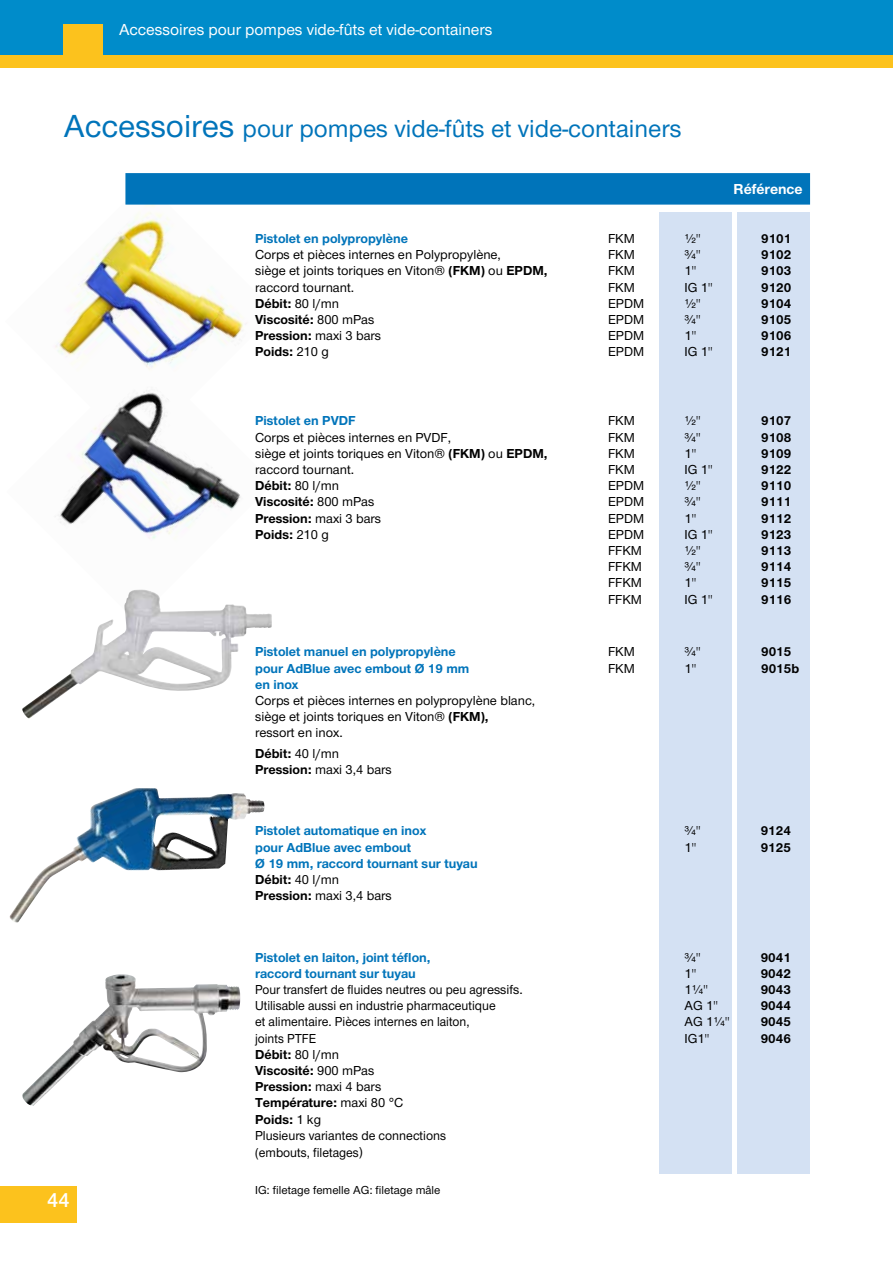
<style>
.page{position:relative;width:893px;height:1263px;background:#fff}
.page>*{position:absolute;margin:0;border:0;box-sizing:border-box;transform-origin:0 0}
.t1{font:500 25.5px "Nimbus Sans Novus T";color:#0074ba}
.t2{font:600 21px "Nimbus Sans Novus T";color:#fff}
.t3{font:500 16.5px "Nimbus Sans Novus T";color:#fff}
.t4{font:700 15px "Nimbus Sans Novus T";color:#fff}
.t5{font:500 13.5px/16.4px "Nimbus Sans Novus T";color:#000}
.t6{font:700 13.5px/16.2px "Nimbus Sans Novus T";color:#0074ba}
.t7{font:700 13.5px "Nimbus Sans Novus T";color:#000}
.t8{font:500 13.5px "Nimbus Sans Novus T";color:#000;scale:.95 1}
.t9{font:500 13.5px "Nimbus Sans Novus T";color:#000;scale:.93 1}
.t10{font:500 13.5px "Nimbus Sans Novus T";color:#000;scale:.94 1}
.t11{font:500 12px "Nimbus Sans Novus T";color:#000}
.s1{font-size:33px}
.s2{font-weight:700}
.s3{font-weight:500}
.s4{color:#000}
.s5{font-weight:500;color:#000}
</style>
<div class="page">
<img style="left:55px;top:205px;width:192px;height:165px">
<img style="left:55px;top:390px;width:186px;height:200px">
<div style="left:0;top:0;width:893px;height:55px;background:#008cca"></div>
<div style="left:64px;top:24px;width:39px;height:34px;background:#fcc21d"></div>
<div style="left:0;top:55px;width:893px;height:13px;background:#fcc21d"></div>
<div style="left:738px;top:213px;width:72px;height:961px;background:#d4e1f3"></div>
<div style="left:659px;top:213px;width:72px;height:961px;background:#d4e1f3"></div>
<div style="left:125px;top:173px;width:685px;height:32px;background:#0074ba"></div>
<img style="left:22px;top:974px;width:203px;height:132px">
<div style="left:0;top:1186px;width:77px;height:36px;background:#fcc21d"></div>
<img style="left:22px;top:590px;width:250px;height:129px">
<img style="left:9px;top:788px;width:255px;height:135px">
<p class="t3" style="left:119px;top:20px;width:375px">Accessoires pour pompes vide-fûts et vide-containers</p>
<h1 class="t1" style="left:64px;top:113px;width:619px"><span class="s1">Accessoires</span> pour pompes vide-fûts et vide-containers</h1>
<p class="t4" style="left:733px;top:180px;width:71px">Référence</p>
<p class="t6" style="left:255px;top:230px;width:154px">Pistolet en polypropylène</p>
<p class="t5" style="left:608px;top:230px;width:28px">FKM</p>
<p class="t5" style="left:685px;top:230px;width:17px">½"</p>
<p class="t7" style="left:761px;top:230px;width:32px">9101</p>
<p class="t5" style="left:255px;top:246px;width:247px">Corps et pièces internes en Polypropylène,</p>
<p class="t5" style="left:608px;top:246px;width:28px">FKM</p>
<p class="t5" style="left:685px;top:246px;width:17px">¾"</p>
<p class="t7" style="left:761px;top:247px;width:32px">9102</p>
<p class="t5" style="left:255px;top:262px;width:294px">siège et joints toriques en Viton® <span class="s2">(FKM)</span> ou <span class="s2">EPDM,</span></p>
<p class="t5" style="left:608px;top:262px;width:28px">FKM</p>
<p class="t5" style="left:685px;top:262px;width:13px">1"</p>
<p class="t7" style="left:761px;top:263px;width:32px">9103</p>
<p class="t5" style="left:255px;top:279px;width:101px">raccord tournant.</p>
<p class="t5" style="left:608px;top:279px;width:28px">FKM</p>
<p class="t5" style="left:685px;top:279px;width:29px">IG 1"</p>
<p class="t7" style="left:761px;top:279px;width:32px">9120</p>
<p class="t7" style="left:255px;top:295px;width:86px">Débit: <span class="s3">80 l/mn</span></p>
<p class="t5" style="left:608px;top:295px;width:38px">EPDM</p>
<p class="t5" style="left:685px;top:295px;width:17px">½"</p>
<p class="t7" style="left:761px;top:295px;width:32px">9104</p>
<p class="t7" style="left:255px;top:311px;width:121px">Viscosité: <span class="s3">800 mPas</span></p>
<p class="t5" style="left:608px;top:311px;width:38px">EPDM</p>
<p class="t5" style="left:685px;top:311px;width:17px">¾"</p>
<p class="t7" style="left:761px;top:311px;width:32px">9105</p>
<p class="t7" style="left:255px;top:328px;width:128px">Pression: <span class="s3">maxi 3 bars</span></p>
<p class="t5" style="left:608px;top:327px;width:38px">EPDM</p>
<p class="t5" style="left:685px;top:327px;width:13px">1"</p>
<p class="t7" style="left:761px;top:328px;width:32px">9106</p>
<p class="t7" style="left:255px;top:344px;width:75px">Poids: <span class="s3">210 g</span></p>
<p class="t5" style="left:608px;top:343px;width:38px">EPDM</p>
<p class="t5" style="left:685px;top:343px;width:29px">IG 1"</p>
<p class="t7" style="left:761px;top:344px;width:32px">9121</p>
<p class="t6" style="left:255px;top:412px;width:102px">Pistolet en PVDF</p>
<p class="t5" style="left:608px;top:412px;width:28px">FKM</p>
<p class="t5" style="left:685px;top:412px;width:17px">½"</p>
<p class="t7" style="left:761px;top:413px;width:32px">9107</p>
<p class="t5" style="left:255px;top:429px;width:198px">Corps et pièces internes en PVDF,</p>
<p class="t5" style="left:608px;top:429px;width:28px">FKM</p>
<p class="t5" style="left:685px;top:429px;width:17px">¾"</p>
<p class="t7" style="left:761px;top:429px;width:32px">9108</p>
<p class="t5" style="left:255px;top:445px;width:294px">siège et joints toriques en Viton® <span class="s2">(FKM)</span> ou <span class="s2">EPDM,</span></p>
<p class="t5" style="left:608px;top:445px;width:28px">FKM</p>
<p class="t5" style="left:685px;top:445px;width:13px">1"</p>
<p class="t7" style="left:761px;top:445px;width:32px">9109</p>
<p class="t5" style="left:255px;top:461px;width:101px">raccord tournant.</p>
<p class="t5" style="left:608px;top:461px;width:28px">FKM</p>
<p class="t5" style="left:685px;top:461px;width:29px">IG 1"</p>
<p class="t7" style="left:761px;top:461px;width:32px">9122</p>
<p class="t7" style="left:255px;top:478px;width:86px">Débit: <span class="s3">80 l/mn</span></p>
<p class="t5" style="left:608px;top:477px;width:38px">EPDM</p>
<p class="t5" style="left:685px;top:477px;width:17px">½"</p>
<p class="t7" style="left:761px;top:478px;width:32px">9110</p>
<p class="t7" style="left:255px;top:494px;width:121px">Viscosité: <span class="s3">800 mPas</span></p>
<p class="t5" style="left:608px;top:493px;width:38px">EPDM</p>
<p class="t5" style="left:685px;top:493px;width:17px">¾"</p>
<p class="t7" style="left:761px;top:494px;width:32px">9111</p>
<p class="t7" style="left:255px;top:510px;width:128px">Pression: <span class="s3">maxi 3 bars</span></p>
<p class="t5" style="left:608px;top:510px;width:38px">EPDM</p>
<p class="t5" style="left:685px;top:510px;width:13px">1"</p>
<p class="t7" style="left:761px;top:510px;width:32px">9112</p>
<p class="t7" style="left:255px;top:526px;width:75px">Poids: <span class="s3">210 g</span></p>
<p class="t5" style="left:608px;top:526px;width:38px">EPDM</p>
<p class="t5" style="left:685px;top:526px;width:29px">IG 1"</p>
<p class="t7" style="left:761px;top:526px;width:32px">9123</p>
<p class="t5" style="left:608px;top:542px;width:35px">FFKM</p>
<p class="t5" style="left:685px;top:542px;width:17px">½"</p>
<p class="t7" style="left:761px;top:542px;width:32px">9113</p>
<p class="t5" style="left:608px;top:558px;width:35px">FFKM</p>
<p class="t5" style="left:685px;top:558px;width:17px">¾"</p>
<p class="t7" style="left:761px;top:559px;width:32px">9114</p>
<p class="t5" style="left:608px;top:574px;width:35px">FFKM</p>
<p class="t5" style="left:685px;top:574px;width:13px">1"</p>
<p class="t7" style="left:761px;top:575px;width:32px">9115</p>
<p class="t5" style="left:608px;top:591px;width:35px">FFKM</p>
<p class="t5" style="left:685px;top:591px;width:29px">IG 1"</p>
<p class="t7" style="left:761px;top:591px;width:32px">9116</p>
<p class="t6" style="left:255px;top:644px;width:202px">Pistolet manuel en polypropylène</p>
<p class="t5" style="left:608px;top:643px;width:28px">FKM</p>
<p class="t5" style="left:685px;top:643px;width:17px">¾"</p>
<p class="t7" style="left:761px;top:644px;width:32px">9015</p>
<p class="t6" style="left:255px;top:660px;width:216px">pour AdBlue avec embout Ø 19 mm</p>
<p class="t5" style="left:608px;top:660px;width:28px">FKM</p>
<p class="t5" style="left:685px;top:660px;width:13px">1"</p>
<p class="t7" style="left:761px;top:660px;width:40px">9015b</p>
<p class="t6" style="left:255px;top:676px;width:45px">en inox</p>
<p class="t5" style="left:255px;top:692px;width:282px">Corps et pièces internes en polypropylène blanc, siège et joints toriques en Viton® <span class="s2">(FKM),<br></span>ressort en inox.</p>
<p class="t5" style="left:255px;top:745px;width:138px"><span class="s2">Débit:</span> 40 l/mn<br><span class="s2">Pression:</span> maxi 3,4 bars</p>
<p class="t6" style="left:255px;top:823px;width:173px">Pistolet automatique en inox</p>
<p class="t5" style="left:685px;top:822px;width:17px">¾"</p>
<p class="t7" style="left:761px;top:823px;width:32px">9124</p>
<p class="t6" style="left:255px;top:839px;width:158px">pour AdBlue avec embout</p>
<p class="t5" style="left:685px;top:839px;width:13px">1"</p>
<p class="t7" style="left:761px;top:839px;width:32px">9125</p>
<p class="t6" style="left:255px;top:855px;width:224px">Ø 19 mm, raccord tournant sur tuyau<br><span class="s4">Débit:</span> <span class="s5">40 l/mn<br></span><span class="s4">Pression:</span> <span class="s5">maxi 3,4 bars</span></p>
<h2 class="t2" style="left:47px;top:1188px;width:24px">44</h2>
<p class="t6" style="left:255px;top:949px;width:177px">Pistolet en laiton, joint téflon,</p>
<p class="t5" style="left:685px;top:949px;width:17px">¾"</p>
<p class="t7" style="left:761px;top:949px;width:32px">9041</p>
<p class="t6" style="left:255px;top:965px;width:162px">raccord tournant sur tuyau</p>
<p class="t5" style="left:685px;top:965px;width:13px">1"</p>
<p class="t7" style="left:761px;top:965px;width:32px">9042</p>
<p class="t9" style="left:255px;top:982px;width:289px">Pour transfert de fluides neutres ou peu agressifs.</p>
<p class="t5" style="left:685px;top:981px;width:25px">1¼"</p>
<p class="t7" style="left:761px;top:981px;width:32px">9043</p>
<p class="t8" style="left:255px;top:998px;width:255px">Utilisable aussi en industrie pharmaceutique</p>
<p class="t5" style="left:685px;top:997px;width:35px">AG 1"</p>
<p class="t7" style="left:761px;top:998px;width:32px">9044</p>
<p class="t8" style="left:255px;top:1014px;width:227px">et alimentaire. Pièces internes en laiton,</p>
<p class="t5" style="left:685px;top:1013px;width:46px">AG 1¼"</p>
<p class="t7" style="left:761px;top:1014px;width:32px">9045</p>
<p class="t10" style="left:255px;top:1030px;width:66px">joints PTFE</p>
<p class="t5" style="left:685px;top:1030px;width:26px">IG1"</p>
<p class="t7" style="left:761px;top:1030px;width:32px">9046</p>
<p class="t5" style="left:255px;top:1046px;width:192px"><span class="s2">Débit:</span> 80 l/mn<br><span class="s2">Viscosité:</span> 900 mPas<br><span class="s2">Pression:</span> maxi 4 bars<br><span class="s2">Température:</span> maxi 80 °C<br><span class="s2">Poids:</span> 1 kg<br>Plusieurs variantes de connections (embouts, filetages)</p>
<p class="t11" style="left:255px;top:1183px;width:187px">IG: filetage femelle AG: filetage mâle</p>
</div>
